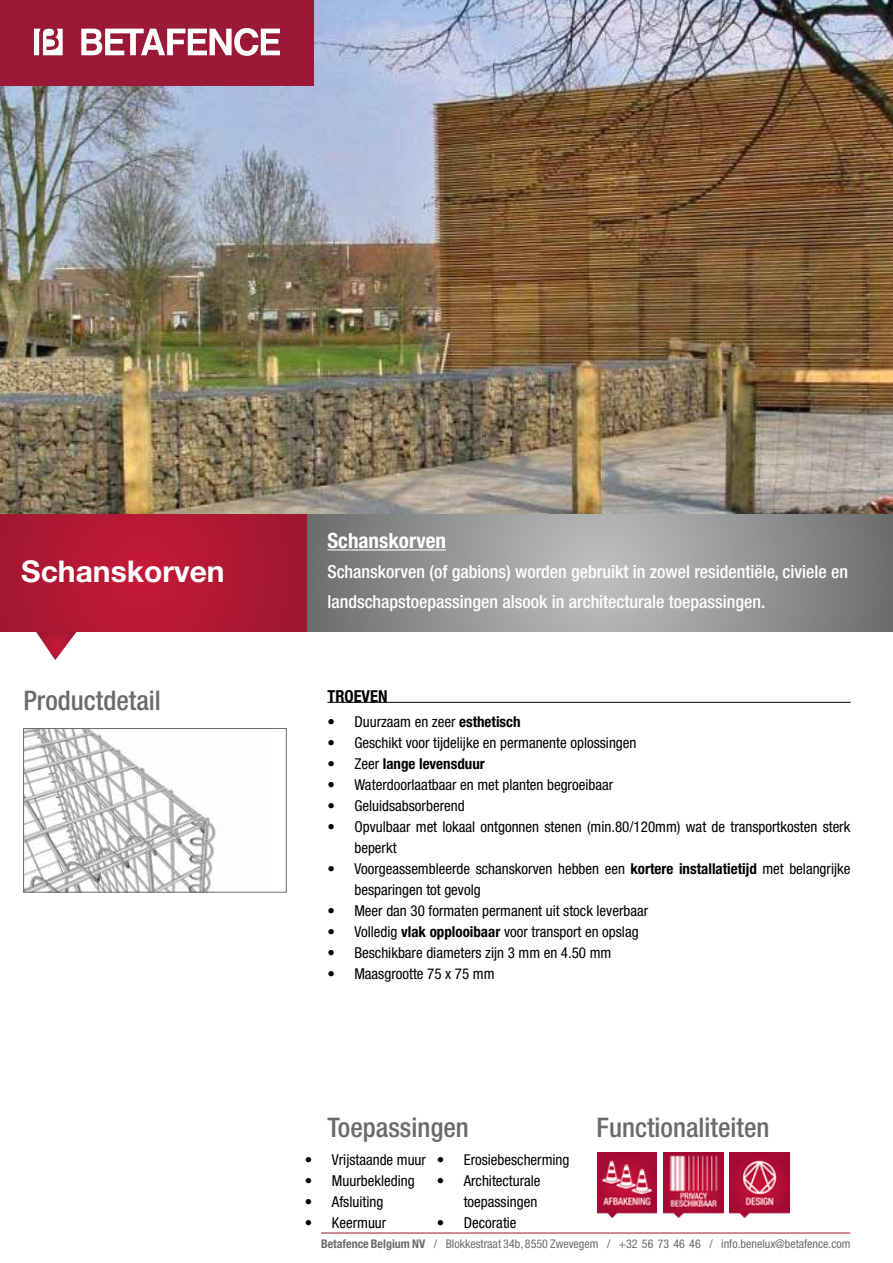
<style>
.page{position:relative;width:893px;height:1263px;background:#fff}
.page>*{position:absolute;margin:0;border:0;box-sizing:border-box;transform-origin:0 0}
.t1{font:700 30px "Helvetica Neue LT Std";color:#fff}
.t2{font:500 condensed 27px "Helvetica Neue LT Std";color:#6a6c6c}
.t3{font:500 condensed 27px "Helvetica Neue";color:#6a6c6c}
.t4{font:700 condensed 21px "Helvetica Neue";color:#fff}
.t5{font:500 condensed 18px/30px "Helvetica Neue";color:#fff}
.t6{font:700 condensed 16.5px "Helvetica Neue LT Std";color:#000}
.t7{font:condensed 15px/21px "Helvetica Neue LT Std";color:#000}
.t8{font:700 condensed 15px "Helvetica Neue LT Std";color:#000}
.t9{font:condensed 12px "Helvetica Neue LT Std";color:#6a6c6c}
.s1{font-weight:700}
.s2{font-weight:400}
</style>
<div class="page">
<hr style="left:892px;top:1105px;width:1px;height:158px;background:#bfc0c1">
<img style="left:0;top:0;width:893px;height:514px">
<div style="left:0;top:0;width:313px;height:86px;background:#9a1936"></div>
<svg style="left:81px;top:28px;width:199px;height:28px"></svg>
<svg style="left:34px;top:29px;width:29px;height:26px"></svg>
<img style="left:597px;top:1152px;width:60px;height:65px">
<img style="left:663px;top:1152px;width:60px;height:65px">
<img style="left:729px;top:1152px;width:60px;height:65px">
<svg style="left:35px;top:631px;width:43px;height:29px"></svg>
<svg style="left:306px;top:514px;width:587px;height:117px;background:#949596"></svg>
<hr style="left:327px;top:549px;width:119px;height:1px;background:#fff">
<hr style="left:327px;top:702px;width:523px;height:1px;background:#000">
<img style="left:25px;top:730px;width:191px;height:160px">
<div style="left:23px;top:728px;width:264px;height:164px;border:1px solid #6a6c6c"></div>
<svg style="left:0;top:514px;width:306px;height:117px;background:#b01833"></svg>
<hr style="left:321px;top:1233px;width:529px;height:1px;background:#9d172f">
<h1 class="t1" style="left:21px;top:552px;width:205px">Schanskorven</h1>
<h2 class="t3" style="left:23px;top:684px;width:139px">Productdetail</h2>
<h3 class="t4" style="left:327px;top:528px;width:120px">Schanskorven</h3>
<p class="t5" style="left:327px;top:556px;width:522px">Schanskorven (of gabions) worden gebruikt in zowel residentiële, civiele en landschapstoepassingen alsook in architecturale toepassingen.</p>
<p class="t6" style="left:327px;top:687px;width:62px">TROEVEN</p>
<p class="t7" style="left:327px;top:711px;width:195px">• Duurzaam en zeer <span class="s1">esthetisch</span></p>
<p class="t7" style="left:327px;top:732px;width:311px">• Geschikt voor tijdelijke en permanente oplossingen</p>
<p class="t8" style="left:327px;top:754px;width:159px"><span class="s2">• Zeer</span> lange levensduur</p>
<p class="t7" style="left:327px;top:774px;width:287px">• Waterdoorlaatbaar en met planten begroeibaar</p>
<p class="t7" style="left:327px;top:795px;width:139px">• Geluidsabsorberend</p>
<p class="t7" style="left:354px;top:816px;width:497px;text-indent:-27px">• Opvulbaar met lokaal ontgonnen stenen (min.80/120mm) wat de transportkosten sterk beperkt</p>
<p class="t7" style="left:354px;top:858px;width:497px;text-indent:-27px">• Voorgeassembleerde schanskorven hebben een <span class="s1">kortere installatietijd</span> met belangrijke besparingen tot gevolg</p>
<p class="t7" style="left:327px;top:900px;width:322px">• Meer dan 30 formaten permanent uit stock leverbaar</p>
<p class="t7" style="left:327px;top:921px;width:313px">• Volledig <span class="s1">vlak opplooibaar</span> voor transport en opslag</p>
<p class="t7" style="left:327px;top:942px;width:285px">• Beschikbare diameters zijn 3 mm en 4.50 mm</p>
<p class="t7" style="left:327px;top:963px;width:169px">• Maasgrootte 75 x 75 mm</p>
<h2 class="t2" style="left:327px;top:1111px;width:143px">Toepassingen</h2>
<h2 class="t2" style="left:597px;top:1111px;width:174px">Functionaliteiten</h2>
<p class="t7" style="left:305px;top:1148px;width:123px">• Vrijstaande muur</p>
<p class="t7" style="left:305px;top:1169px;width:111px">• Muurbekleding</p>
<p class="t7" style="left:305px;top:1190px;width:80px">• Afsluiting</p>
<p class="t7" style="left:305px;top:1211px;width:83px">• Keermuur</p>
<p class="t7" style="left:437px;top:1149px;width:134px">• Erosiebescherming</p>
<p class="t7" style="left:437px;top:1170px;width:105px;text-align:right">• Architecturale toepassingen</p>
<p class="t7" style="left:437px;top:1212px;width:81px">• Decoratie</p>
<p class="t9" style="left:321px;top:1237px;width:531px"><span class="s1">Betafence Belgium NV</span> / Blokkestraat 34b, 8550 Zwevegem / +32 56 73 46 46 / info.benelux@betafence.com</p>
</div>
